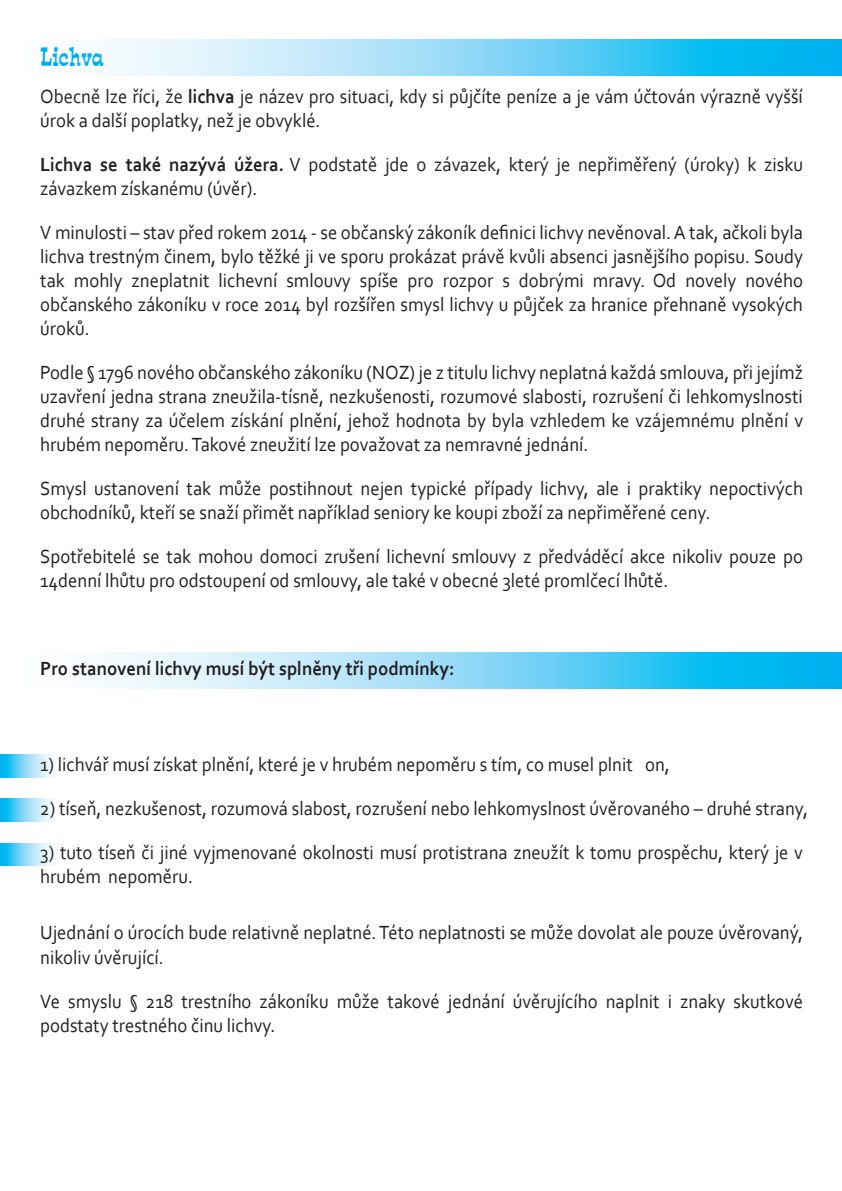
<style>
.page{position:relative;width:842px;height:1191px;background:#fff}
.page>*{position:absolute;margin:0;border:0;box-sizing:border-box;transform-origin:0 0}
.t1{font:24px "Expo CE";color:#00aeef;scale:.72 1}
.t2{font:20px/24px "Corbel";color:#231f20;scale:.93 1}
.t3{font:700 20px "Corbel";color:#231f20;scale:.93 1}
.s1{font-weight:700}
</style>
<div class="page">
<svg style="left:105px;top:653px;width:737px;height:35px;background:#7ed7f6"></svg>
<svg style="left:0;top:755px;width:52px;height:22px"></svg>
<svg style="left:0;top:799px;width:52px;height:22px"></svg>
<svg style="left:0;top:843px;width:51px;height:22px"></svg>
<svg style="left:105px;top:40px;width:737px;height:35px;background:#7ed7f6"></svg>
<p class="t1" style="left:40px;top:40px;width:90px">Lichva</p>
<p class="t2" style="left:40px;top:83px;width:821px">Obecně lze říci, že <span class="s1">lichva</span> je název pro situaci, kdy si půjčíte peníze a je vám účtován výrazně vyšší úrok a další poplatky, než je obvyklé.</p>
<p class="t2" style="left:40px;top:151px;width:822px"><span class="s1">Lichva se také nazývá úžera.</span> V podstatě jde o závazek, který je nepřiměřený (úroky) k zisku závazkem získanému (úvěr).</p>
<p class="t2" style="left:40px;top:219px;width:822px;text-align:justify">V minulosti – stav před rokem 2014 - se občanský zákoník definici lichvy nevěnoval. A tak, ačkoli byla lichva trestným činem, bylo těžké ji ve sporu prokázat právě kvůli absenci jasnějšího popisu. Soudy tak mohly zneplatnit lichevní smlouvy spíše pro rozpor s dobrými mravy. Od novely nového občanského zákoníku v roce 2014 byl rozšířen smysl lichvy u půjček za hranice přehnaně vysokých úroků.</p>
<p class="t2" style="left:40px;top:359px;width:822px;text-align:justify">Podle § 1796 nového občanského zákoníku (NOZ) je z titulu lichvy neplatná každá smlouva, při jejímž uzavření jedna strana zneužila-tísně, nezkušenosti, rozumové slabosti, rozrušení či lehkomyslnosti druhé strany za účelem získání plnění, jehož hodnota by byla vzhledem ke vzájemnému plnění v hrubém nepoměru. Takové zneužití lze považovat za nemravné jednání.</p>
<p class="t2" style="left:40px;top:475px;width:821px">Smysl ustanovení tak může postihnout nejen typické případy lichvy, ale i praktiky nepoctivých obchodníků, kteří se snaží přimět například seniory ke koupi zboží za nepřiměřené ceny.</p>
<p class="t2" style="left:40px;top:543px;width:822px">Spotřebitelé se tak mohou domoci zrušení lichevní smlouvy z předváděcí akce nikoliv pouze po<br>14denní lhůtu pro odstoupení od smlouvy, ale také v obecné 3leté promlčecí lhůtě.</p>
<p class="t3" style="left:40px;top:655px;width:447px">Pro stanovení lichvy musí být splněny tři podmínky:</p>
<p class="t2" style="left:40px;top:751px;width:678px">1) lichvář musí získat plnění, které je v hrubém nepoměru s tím, co musel plnit on,</p>
<p class="t2" style="left:40px;top:795px;width:827px">2) tíseň, nezkušenost, rozumová slabost, rozrušení nebo lehkomyslnost úvěrovaného – druhé strany,</p>
<p class="t2" style="left:40px;top:839px;width:821px">3) tuto tíseň či jiné vyjmenované okolnosti musí protistrana zneužít k tomu prospěchu, který je v hrubém nepoměru.</p>
<p class="t2" style="left:40px;top:920px;width:822px">Ujednání o úrocích bude relativně neplatné. Této neplatnosti se může dovolat ale pouze úvěrovaný, nikoliv úvěrující.</p>
<p class="t2" style="left:40px;top:988px;width:822px">Ve smyslu § 218 trestního zákoníku může takové jednání úvěrujícího naplnit i znaky skutkové podstaty trestného činu lichvy.</p>
</div>
